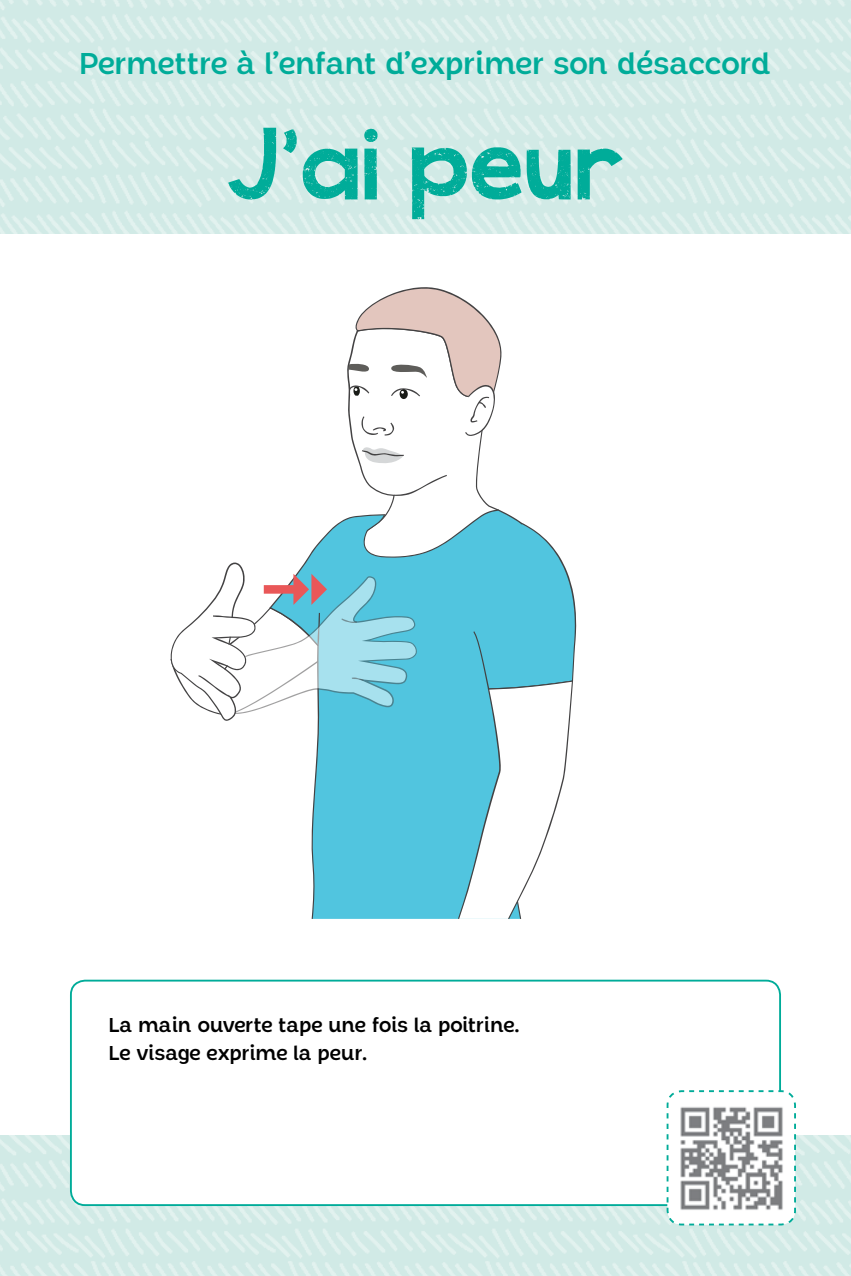
<style>
.page{position:relative;width:851px;height:1276px;background:#fff}
.page>*{position:absolute;margin:0;border:0;box-sizing:border-box;transform-origin:0 0}
.t1{font:75px "KG Cold Coffee";letter-spacing:.005em;color:#00ac99}
.t2{font:600 30px "Chopsee";color:#00ac99}
.t3{font:600 20px/27.5px "Chopsee";letter-spacing:-.01em;color:#000}
</style>
<div class="page">
<img style="left:0;top:0;width:850px;height:1276px">
<div style="left:0;top:234px;width:850px;height:900px;background:#fff"></div>
<div style="left:71px;top:980px;width:709px;height:225px;background:#fff;border-radius:14px"></div>
<div style="left:70px;top:979px;width:710px;height:227px;border:2px solid #00ac99;border-radius:14px"></div>
<svg style="left:665px;top:1089px;width:131px;height:137px"></svg>
<svg style="left:170px;top:287px;width:407px;height:632px"></svg>
<h2 class="t2" style="left:80px;top:44px;width:693px">Permettre à l’enfant d’exprimer son désaccord</h2>
<h1 class="t1" style="left:227px;top:106px;width:398px">J’AI PEUR</h1>
<p class="t3" style="left:109px;top:1011px;width:412px">La main ouverte tape une fois la poitrine.<br>Le visage exprime la peur.</p>
</div>
